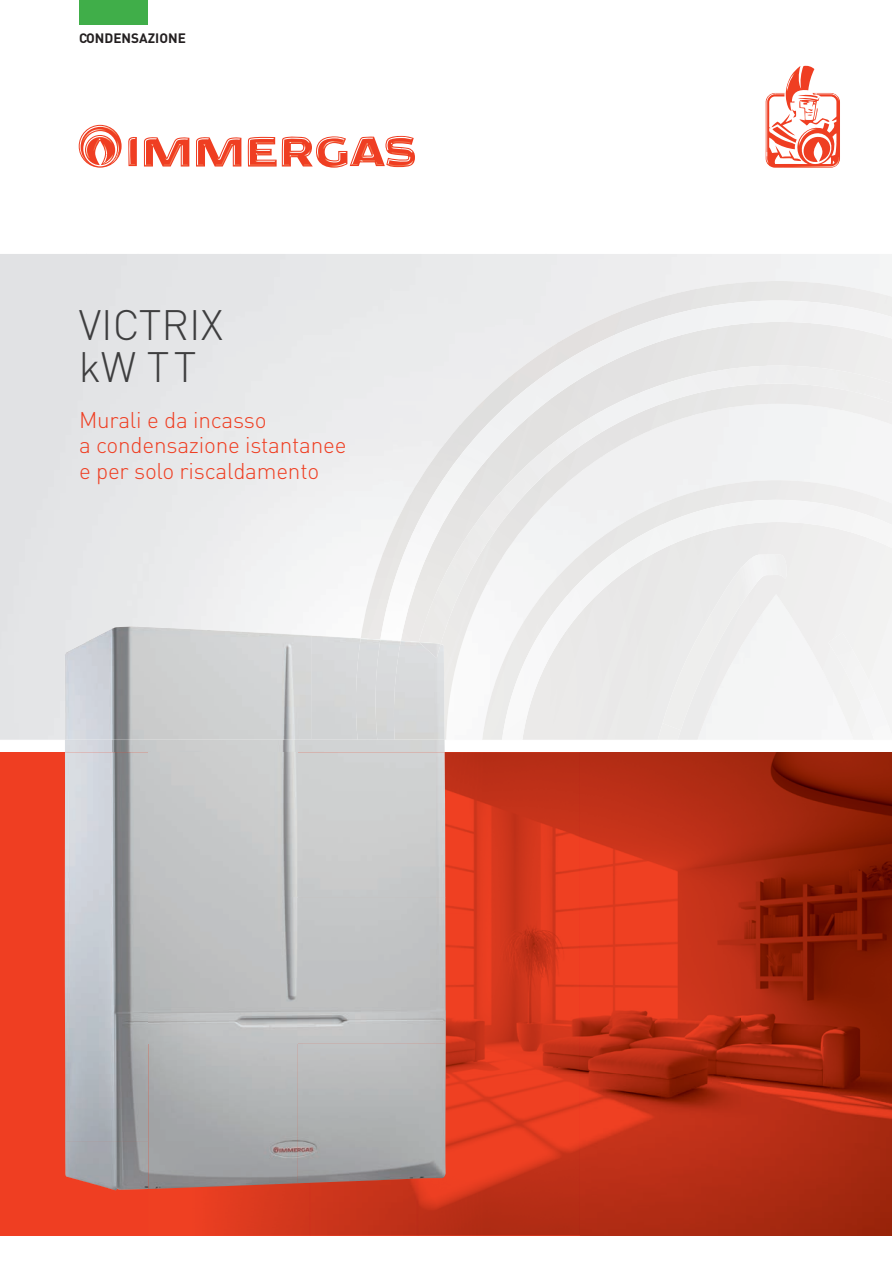
<style>
.page{position:relative;width:892px;height:1262px;background:#fff}
.page>*{position:absolute;margin:0;border:0;box-sizing:border-box;transform-origin:0 0}
.t1{font:300 42px/42px "DIN";color:#3e3e3f}
.t2{font:300 22.5px/25.5px "DIN";letter-spacing:-.01em;color:#ef3e22}
.t3{font:700 13.5px "DIN";color:#231f20}
</style>
<div class="page">
<img style="left:360px;top:494px;width:20px;height:144px">
<img style="left:508px;top:342px;width:49px;height:24px">
<img style="left:401px;top:478px;width:61px;height:262px">
<img style="left:418px;top:366px;width:473px;height:278px">
<img style="left:482px;top:480px;width:409px;height:260px">
<img style="left:380px;top:494px;width:53px;height:147px">
<img style="left:432px;top:426px;width:53px;height:118px">
<img style="left:484px;top:380px;width:53px;height:82px">
<img style="left:536px;top:347px;width:54px;height:63px">
<img style="left:589px;top:324px;width:53px;height:49px">
<img style="left:641px;top:300px;width:136px;height:48px">
<img style="left:502px;top:500px;width:389px;height:240px">
<div style="left:662px;top:555px;width:125px;height:175px;background:#eeeded"></div>
<div style="left:827px;top:632px;width:64px;height:108px;background:#f4f4f4"></div>
<img style="left:657px;top:723px;width:23px;height:17px">
<div style="left:0;top:752px;width:891px;height:483px;background:#ef3e22"></div>
<img style="left:445px;top:752px;width:446px;height:322px">
<img style="left:418px;top:1074px;width:473px;height:161px">
<img style="left:222px;top:1183px;width:88px;height:52px">
<svg style="left:128px;top:137px;width:9px;height:29px"></svg>
<svg style="left:144px;top:137px;width:45px;height:29px"></svg>
<svg style="left:196px;top:137px;width:45px;height:29px"></svg>
<svg style="left:248px;top:137px;width:28px;height:30px"></svg>
<svg style="left:282px;top:136px;width:133px;height:32px"></svg>
<svg style="left:79px;top:125px;width:42px;height:43px"></svg>
<svg style="left:765px;top:65px;width:74px;height:103px"></svg>
<div style="left:79px;top:0;width:68px;height:25px;background:#40ae49"></div>
<img style="left:65px;top:740px;width:379px;height:12px">
<img style="left:65px;top:626px;width:246px;height:114px">
<div style="left:356px;top:638px;width:24px;height:102px;background:#d6d7d8"></div>
<img style="left:394px;top:641px;width:50px;height:100px">
<img style="left:418px;top:642px;width:22px;height:16px">
<svg style="left:357px;top:740px;width:37px;height:1px"></svg>
<div style="left:375px;top:639px;width:26px;height:101px;background:#d8d9db"></div>
<img style="left:65px;top:752px;width:83px;height:438px">
<img style="left:148px;top:752px;width:297px;height:291px">
<img style="left:148px;top:1043px;width:149px;height:146px">
<img style="left:297px;top:1043px;width:148px;height:140px">
<p class="t3" style="left:79px;top:29px;width:108px">CONDENSAZIONE</p>
<h1 class="t1" style="left:79px;top:304px;width:146px">VICTRIX kW TT</h1>
<p class="t2" style="left:79px;top:407px;width:269px">Murali e da incasso<br>a condensazione istantanee e per solo riscaldamento</p>
</div>
